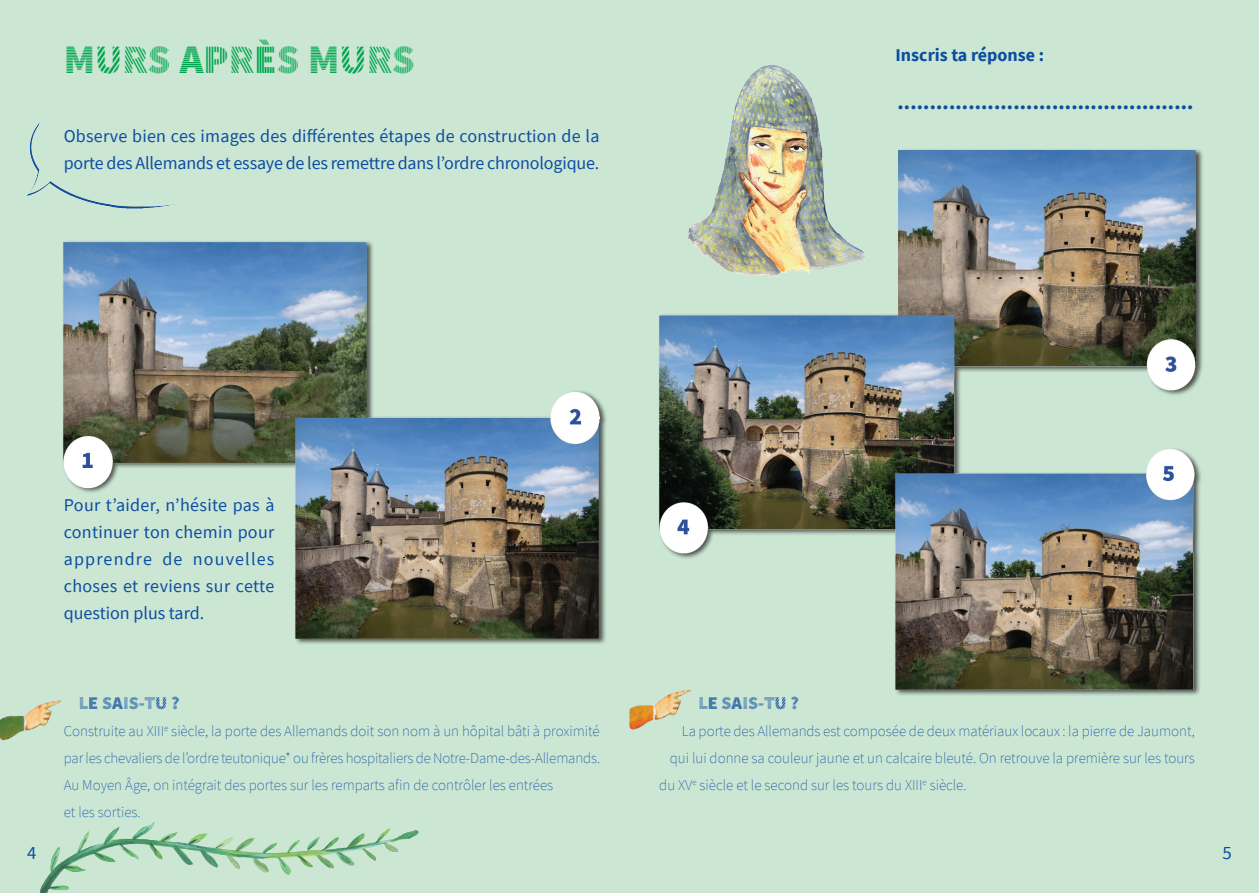
<style>
.page{position:relative;width:1259px;height:893px;background:#fff}
.page>*{position:absolute;margin:0;border:0;box-sizing:border-box;transform-origin:0 0}
.t1{font:40.5px "Source Sans Pro DISPLAY";color:#00a54f}
.t2{font:900 19.5px "Source Sans Pro";color:#0d4da1}
.t3{font:18.75px "Source Sans Pro";color:#0d4da1}
.t4{font:18px/27px "Source Sans Pro";color:#0d4da1;text-align:justify}
.t5{font:18px "Source Sans Pro DISPLAY";color:#0d4da1}
.t6{font:700 18px "Source Sans Pro";color:#0d4da1}
.t7{font:200 15px/27px "Source Sans Pro";color:#0d4da1}
</style>
<div class="page">
<div style="left:629px;top:0;width:630px;height:893px;background:#cbe6d3"></div>
<div style="left:0;top:0;width:629px;height:893px;background:#cbe6d3"></div>
<img style="left:727px;top:64px;width:95px;height:84px">
<div style="left:63px;top:241px;width:544px;height:404px;background:#231f20;opacity:.75"></div>
<img style="left:64px;top:242px;width:536px;height:396px">
<div style="left:658px;top:148px;width:545px;height:549px;background:#231f20;opacity:.75"></div>
<img style="left:659px;top:150px;width:536px;height:540px">
<img style="left:40px;top:822px;width:379px;height:71px">
<img style="left:629px;top:680px;width:64px;height:50px">
<img style="left:0;top:700px;width:61px;height:41px">
<img style="left:27px;top:122px;width:147px;height:87px">
<h1 class="t1" style="left:64px;top:39px;width:326px">MURS APRÈS MURS</h1>
<p class="t6" style="left:895px;top:42px;width:150px">Inscris ta réponse :</p>
<h2 class="t2" style="left:897px;top:89px;width:297px">..............................................</h2>
<p class="t4" style="left:64px;top:122px;width:537px">Observe bien ces images des différentes étapes de construction de la porte des Allemands et essaye de les remettre dans l’ordre chronologique.</p>
<p class="t4" style="left:64px;top:491px;width:212px">Pour t’aider, n’hésite pas à continuer ton chemin pour apprendre de nouvelles choses et reviens sur cette question plus tard.</p>
<p class="t5" style="left:79px;top:693px;width:102px">LE SAIS-TU ?</p>
<p class="t7" style="left:64px;top:717px;width:538px">Construite au XIII<sup>e</sup> siècle, la porte des Allemands doit son nom à un hôpital bâti à proximité par les chevaliers de l’ordre teutonique* ou frères hospitaliers de Notre-Dame-des-Allemands.<br>Au Moyen Âge, on intégrait des portes sur les remparts afin de contrôler les entrées<br>et les sorties.</p>
<p class="t5" style="left:698px;top:693px;width:102px">LE SAIS-TU ?</p>
<p class="t7" style="left:682px;top:717px;width:515px">La porte des Allemands est composée de deux matériaux locaux : la pierre de Jaumont,</p>
<p class="t7" style="left:670px;top:744px;width:526px">qui lui donne sa couleur jaune et un calcaire bleuté. On retrouve la première sur les tours</p>
<p class="t7" style="left:659px;top:771px;width:309px">du XV<sup>e</sup> siècle et le second sur les tours du XIII<sup>e</sup> siècle.</p>
<p class="t3" style="left:27px;top:841px;width:11px">4</p>
<p class="t3" style="left:1222px;top:841px;width:11px">5</p>
</div>
